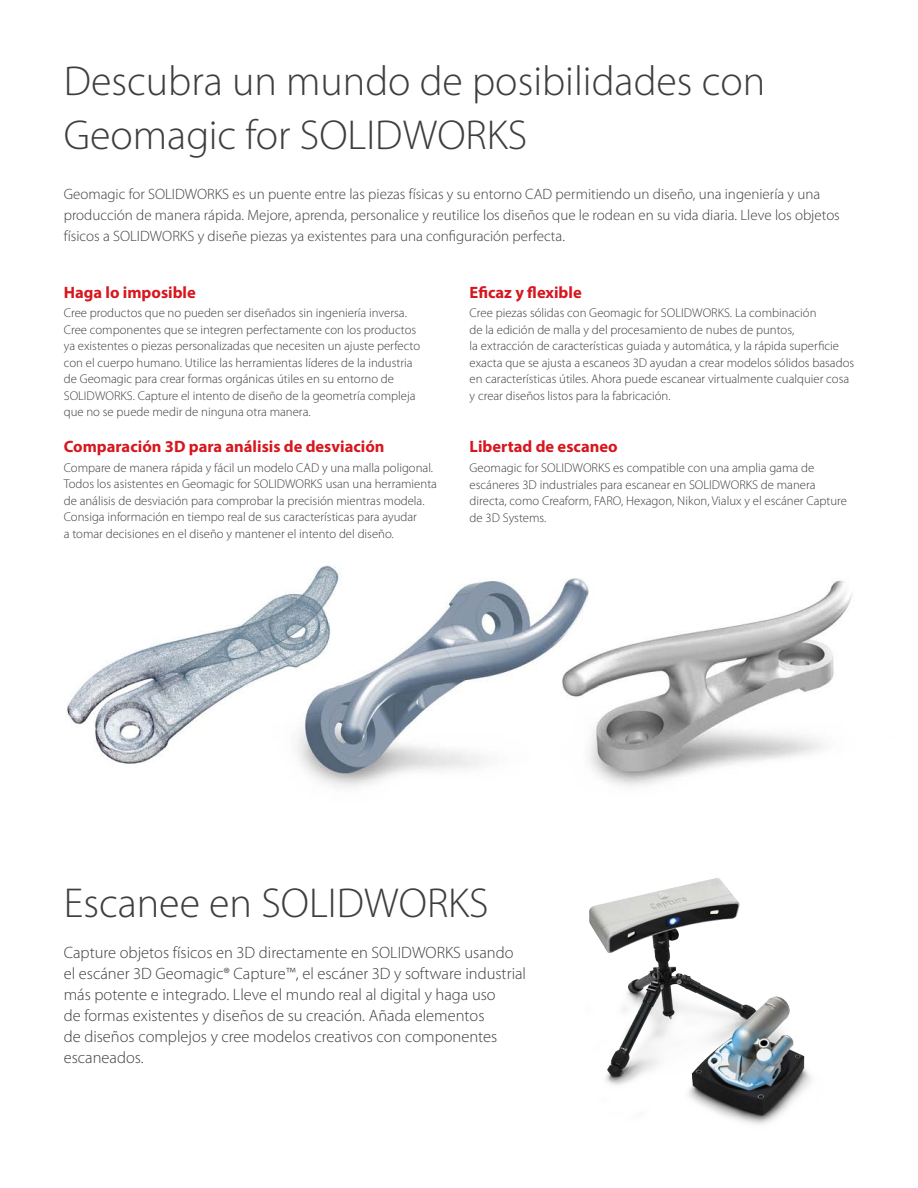
<style>
.page{position:relative;width:918px;height:1188px;background:#fff}
.page>*{position:absolute;margin:0;border:0;box-sizing:border-box;transform-origin:0 0}
.t1{font:300 42px "Myriad Pro";color:#3e3e3f}
.t2{font:300 16.5px/21px "Myriad Pro";color:#3e3e3f}
.t3{font:700 16.5px "Myriad Pro";color:#d7171f}
.t4{font:300 15px/21px "Myriad Pro";color:#3e3e3f}
.t5{font:300 12.75px/16.5px "Myriad Pro";color:#3e3e3f}
</style>
<div class="page">
<img style="left:589px;top:878px;width:222px;height:247px">
<img style="left:66px;top:565px;width:786px;height:222px">
<p class="t1" style="left:64px;top:58px;width:703px">Descubra un mundo de posibilidades con</p>
<p class="t1" style="left:64px;top:112px;width:465px">Geomagic for SOLIDWORKS</p>
<p class="t4" style="left:64px;top:184px;width:778px">Geomagic for SOLIDWORKS es un puente entre las piezas físicas y su entorno CAD permitiendo un diseño, una ingeniería y una producción de manera rápida. Mejore, aprenda, personalice y reutilice los diseños que le rodean en su vida diaria. Lleve los objetos físicos a SOLIDWORKS y diseñe piezas ya existentes para una configuración perfecta.</p>
<p class="t3" style="left:64px;top:281px;width:134px">Haga lo imposible</p>
<p class="t5" style="left:64px;top:305px;width:358px">Cree productos que no pueden ser diseñados sin ingeniería inversa.<br>Cree componentes que se integren perfectamente con los productos ya existentes o piezas personalizadas que necesiten un ajuste perfecto con el cuerpo humano. Utilice las herramientas líderes de la industria de Geomagic para crear formas orgánicas útiles en su entorno de SOLIDWORKS. Capture el intento de diseño de la geometría compleja que no se puede medir de ninguna otra manera.</p>
<p class="t3" style="left:64px;top:436px;width:322px">Comparación 3D para análisis de desviación</p>
<p class="t5" style="left:64px;top:460px;width:375px">Compare de manera rápida y fácil un modelo CAD y una malla poligonal.<br>Todos los asistentes en Geomagic for SOLIDWORKS usan una herramienta de análisis de desviación para comprobar la precisión mientras modela.<br>Consiga información en tiempo real de sus características para ayudar<br>a tomar decisiones en el diseño y mantener el intento del diseño.</p>
<p class="t3" style="left:470px;top:281px;width:114px">Eficaz y flexible</p>
<p class="t5" style="left:470px;top:305px;width:386px">Cree piezas sólidas con Geomagic for SOLIDWORKS. La combinación<br>de la edición de malla y del procesamiento de nubes de puntos,<br>la extracción de características guiada y automática, y la rápida superficie exacta que se ajusta a escaneos 3D ayudan a crear modelos sólidos basados en características útiles. Ahora puede escanear virtualmente cualquier cosa y crear diseños listos para la fabricación.</p>
<p class="t3" style="left:470px;top:436px;width:150px">Libertad de escaneo</p>
<p class="t5" style="left:470px;top:460px;width:379px">Geomagic for SOLIDWORKS es compatible con una amplia gama de escáneres 3D industriales para escanear en SOLIDWORKS de manera directa, como Creaform, FARO, Hexagon, Nikon, Vialux y el escáner Capture de 3D Systems.</p>
<p class="t1" style="left:64px;top:880px;width:426px">Escanee en SOLIDWORKS</p>
<p class="t2" style="left:64px;top:943px;width:464px">Capture objetos físicos en 3D directamente en SOLIDWORKS usando el escáner 3D Geomagic® Capture™, el escáner 3D y software industrial más potente e integrado. Lleve el mundo real al digital y haga uso<br>de formas existentes y diseños de su creación. Añada elementos<br>de diseños complejos y cree modelos creativos con componentes escaneados.</p>
</div>
